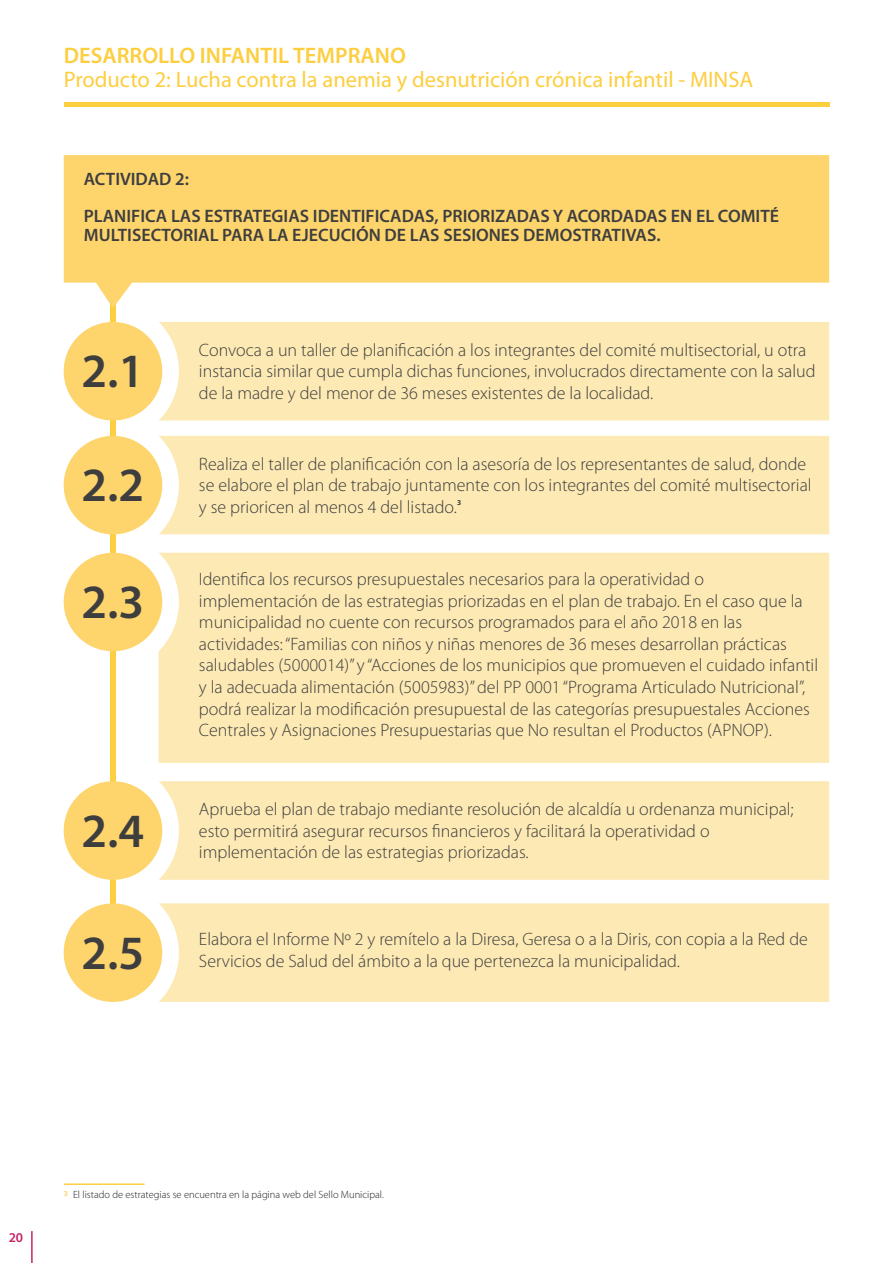
<style>
.page{position:relative;width:893px;height:1263px;background:#fff}
.page>*{position:absolute;margin:0;border:0;box-sizing:border-box;transform-origin:0 0}
.t1{font:600 48px "Myriad Pro";color:#3e3e3f}
.t2{font:22.5px "Myriad Pro";color:#fdce40}
.t3{font:600 22.5px "Myriad Pro";color:#fdce40}
.t4{font:300 18px/21.6px "Myriad Pro";color:#3e3e3f}
.t5{font:600 18px/37.2px "Myriad Pro";color:#3e3e3f}
.t6{font:600 13.5px "Myriad Pro";color:#c72466}
.t7{font:300 10.5px "Myriad Pro";color:#231f20}
.t8{font:700 7.5px "Myriad Pro";color:#3e3e3f}
</style>
<div class="page">
<hr style="left:64px;top:102px;width:765px;height:4px;background:#fdce40">
<hr style="left:31px;top:1231px;width:2px;height:32px;background:#c72466">
<div style="left:110px;top:293px;width:6px;height:625px;background:#fdce40"></div>
<svg style="left:64px;top:155px;width:765px;height:153px;fill:#fdd56c"></svg>
<div style="left:64px;top:322px;width:98px;height:98px;background:#fdd56c;border-radius:50%"></div>
<div style="left:159px;top:322px;width:670px;height:98px;background:#fde9b3"></div>
<div style="left:64px;top:436px;width:98px;height:98px;background:#fdd56c;border-radius:50%"></div>
<div style="left:159px;top:436px;width:670px;height:98px;background:#fde9b3"></div>
<div style="left:64px;top:781px;width:98px;height:99px;background:#fdd56c;border-radius:50%"></div>
<div style="left:64px;top:553px;width:98px;height:98px;background:#fdd56c;border-radius:50%"></div>
<div style="left:159px;top:553px;width:670px;height:210px;background:#fde9b3"></div>
<div style="left:159px;top:781px;width:670px;height:99px;background:#fde9b3"></div>
<div style="left:64px;top:903px;width:98px;height:99px;background:#fdd56c;border-radius:50%"></div>
<div style="left:159px;top:903px;width:670px;height:99px;background:#fde9b3"></div>
<hr style="left:64px;top:1183px;width:81px;height:2px;background:#fdce40">
<p class="t3" style="left:64px;top:41px;width:344px">DESARROLLO INFANTIL TEMPRANO</p>
<p class="t2" style="left:64px;top:65px;width:691px">Producto 2: Lucha contra la anemia y desnutrición crónica infantil - MINSA</p>
<p class="t5" style="left:84px;top:160px;width:697px">ACTIVIDAD 2:<br>PLANIFICA LAS ESTRATEGIAS IDENTIFICADAS, PRIORIZADAS Y ACORDADAS EN EL COMITÉ</p>
<p class="t5" style="left:84px;top:216px;width:578px">MULTISECTORIAL PARA LA EJECUCIÓN DE LAS SESIONES DEMOSTRATIVAS.</p>
<h1 class="t1" style="left:82px;top:341px;width:64px">2.1</h1>
<h1 class="t1" style="left:82px;top:455px;width:64px">2.2</h1>
<h1 class="t1" style="left:82px;top:571px;width:64px">2.3</h1>
<h1 class="t1" style="left:82px;top:800px;width:64px">2.4</h1>
<p class="t4" style="left:199px;top:339px;width:618px">Convoca a un taller de planificación a los integrantes del comité multisectorial, u otra instancia similar que cumpla dichas funciones, involucrados directamente con la salud de la madre y del menor de 36 meses existentes de la localidad.</p>
<p class="t4" style="left:199px;top:453px;width:614px">Realiza el taller de planificación con la asesoría de los representantes de salud, donde se elabore el plan de trabajo juntamente con los integrantes del comité multisectorial y se prioricen al menos 4 del listado.</p>
<p class="t8" style="left:457px;top:497px;width:6px">3</p>
<p class="t4" style="left:199px;top:568px;width:621px">Identifica los recursos presupuestales necesarios para la operatividad o implementación de las estrategias priorizadas en el plan de trabajo. En el caso que la municipalidad no cuente con recursos programados para el año 2018 en las actividades: “Familias con niños y niñas menores de 36 meses desarrollan prácticas saludables (5000014)” y “Acciones de los municipios que promueven el cuidado infantil y la adecuada alimentación (5005983)” del PP 0001 “Programa Articulado Nutricional”, podrá realizar la modificación presupuestal de las categorías presupuestales Acciones Centrales y Asignaciones Presupuestarias que No resultan el Productos (APNOP).</p>
<p class="t4" style="left:199px;top:798px;width:596px">Aprueba el plan de trabajo mediante resolución de alcaldía u ordenanza municipal; esto permitirá asegurar recursos financieros y facilitará la operatividad o implementación de las estrategias priorizadas.</p>
<h1 class="t1" style="left:82px;top:922px;width:64px">2.5</h1>
<p class="t4" style="left:199px;top:929px;width:610px">Elabora el Informe Nº 2 y remítelo a la Diresa, Geresa o a la Diris, con copia a la Red de<br>Servicios de Salud del ámbito a la que pertenezca la municipalidad.</p>
<p class="t6" style="left:9px;top:1229px;width:16px">20</p>
<p class="t7" style="left:64px;top:1189px;width:322px"><sup>3</sup> El listado de estrategias se encuentra en la página web del Sello Municipal.</p>
</div>
